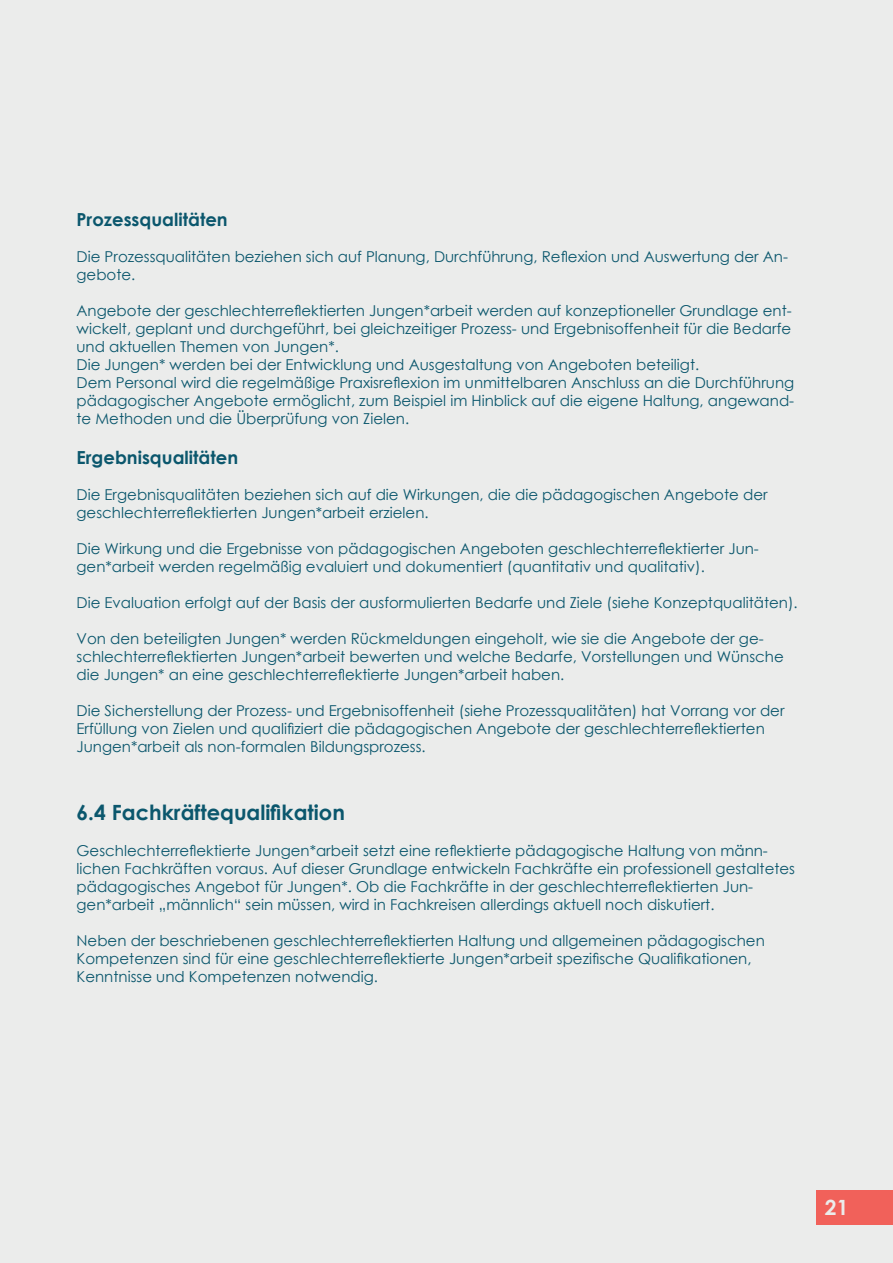
<style>
.page{position:relative;width:893px;height:1263px;background:#ebeceb}
.page>*{position:absolute;margin:0;border:0;box-sizing:border-box;transform-origin:0 0}
.t1{font:700 21px "Century Gothic";color:#0b576d}
.t2{font:700 21px "Century Gothic";color:#ebeceb}
.t3{font:700 18px "Century Gothic";color:#0b576d}
.t4{font:15px/18px "Century Gothic";color:#0b576d}
</style>
<div class="page">
<div style="left:816px;top:1191px;width:77px;height:34px;background:#f1615a"></div>
<p class="t3" style="left:77px;top:206px;width:153px">Prozessqualitäten</p>
<p class="t4" style="left:77px;top:247px;width:713px">Die Prozessqualitäten beziehen sich auf Planung, Durchführung, Reflexion und Auswertung der An&shy;gebote.</p>
<p class="t4" style="left:77px;top:301px;width:719px">Angebote der geschlechterreflektierten Jungen*arbeit werden auf konzeptioneller Grundlage ent&shy;wickelt, geplant und durchgeführt, bei gleichzeitiger Prozess- und Ergebnisoffenheit für die Bedarfe und aktuellen Themen von Jungen*.<br>Die Jungen* werden bei der Entwicklung und Ausgestaltung von Angeboten beteiligt.<br>Dem Personal wird die regelmäßige Praxisreflexion im unmittelbaren Anschluss an die Durchführung pädagogischer Angebote ermöglicht, zum Beispiel im Hinblick auf die eigene Haltung, angewand&shy;te Methoden und die Überprüfung von Zielen.</p>
<p class="t3" style="left:77px;top:444px;width:163px">Ergebnisqualitäten</p>
<p class="t4" style="left:77px;top:485px;width:693px">Die Ergebnisqualitäten beziehen sich auf die Wirkungen, die die pädagogischen Angebote der geschlechterreflektierten Jungen*arbeit erzielen.</p>
<p class="t4" style="left:77px;top:539px;width:684px">Die Wirkung und die Ergebnisse von pädagogischen Angeboten geschlechterreflektierter Jun&shy;gen*arbeit werden regelmäßig evaluiert und dokumentiert (quantitativ und qualitativ).</p>
<p class="t4" style="left:77px;top:593px;width:723px">Die Evaluation erfolgt auf der Basis der ausformulierten Bedarfe und Ziele (siehe Konzeptqualitäten).</p>
<p class="t4" style="left:77px;top:629px;width:709px">Von den beteiligten Jungen* werden Rückmeldungen eingeholt, wie sie die Angebote der ge&shy;schlechterreflektierten Jungen*arbeit bewerten und welche Bedarfe, Vorstellungen und Wünsche die Jungen* an eine geschlechterreflektierte Jungen*arbeit haben.</p>
<p class="t4" style="left:77px;top:701px;width:709px">Die Sicherstellung der Prozess- und Ergebnisoffenheit (siehe Prozessqualitäten) hat Vorrang vor der<br>Erfüllung von Zielen und qualifiziert die pädagogischen Angebote der geschlechterreflektierten<br>Jungen*arbeit als non-formalen Bildungsprozess.</p>
<h1 class="t1" style="left:77px;top:797px;width:270px">6.4 Fachkräftequalifikation</h1>
<p class="t4" style="left:77px;top:841px;width:720px">Geschlechterreflektierte Jungen*arbeit setzt eine reflektierte pädagogische Haltung von männ&shy;lichen Fachkräften voraus. Auf dieser Grundlage entwickeln Fachkräfte ein professionell gestaltetes pädagogisches Angebot für Jungen*. Ob die Fachkräfte in der geschlechterreflektierten Jun&shy;gen*arbeit „männlich“ sein müssen, wird in Fachkreisen allerdings aktuell noch diskutiert.</p>
<p class="t4" style="left:77px;top:931px;width:690px">Neben der beschriebenen geschlechterreflektierten Haltung und allgemeinen pädagogischen<br>Kompetenzen sind für eine geschlechterreflektierte Jungen*arbeit spezifische Qualifikationen,<br>Kenntnisse und Kompetenzen notwendig.</p>
<h1 class="t2" style="left:825px;top:1191px;width:25px">21</h1>
</div>
